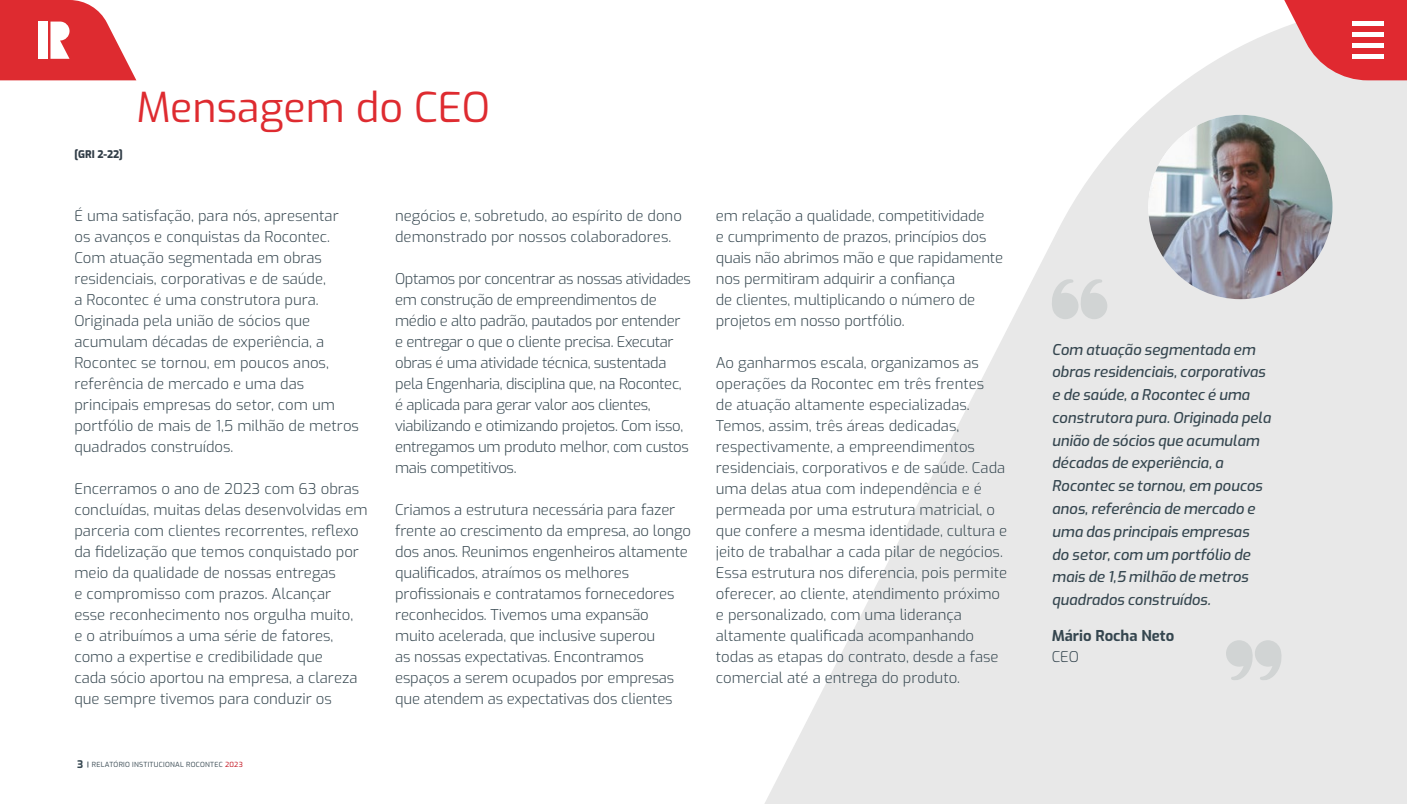
<style>
.page{position:relative;width:1407px;height:804px;background:#fff}
.page>*{position:absolute;margin:0;border:0;box-sizing:border-box;transform-origin:0 0}
.t1{font:41.12px "Exo";color:#de2b30}
.t2{font:300 14.88px/21px "Exo";color:#35464f}
.t3{font:300 14.88px/21px "Exo";letter-spacing:-.025em;color:#35464f}
.t4{font:italic 500 14.88px/22.8px "Exo";color:#35464f}
.t5{font:700 14.88px "Exo";color:#35464f}
.t6{font:800 10.5px "Exo";color:#323e48}
.t7{font:7px "Exo";letter-spacing:.04em;color:#35464f}
.s1{font-weight:700;font-size:10.5px}
.s2{font-weight:700}
.s3{color:#bf0512}
</style>
<div class="page">
<svg style="left:765px;top:27px;width:642px;height:776px;fill:#e8e8e8"></svg>
<svg style="left:1051px;top:279px;width:56px;height:40px;background:#d9dbdb"></svg>
<svg style="left:1226px;top:640px;width:56px;height:40px;background:#d9dbdb"></svg>
<img style="left:1148px;top:115px;width:184px;height:184px;border-radius:92px">
<svg style="left:0;top:0;width:136px;height:80px"></svg>
<svg style="left:1284px;top:0;width:123px;height:80px;background:#e25257"></svg>
<div style="left:1352px;top:21px;width:31px;height:5px;background:#fff"></div>
<div style="left:1352px;top:32px;width:31px;height:5px;background:#fff"></div>
<div style="left:1352px;top:43px;width:31px;height:5px;background:#fff"></div>
<hr style="left:1352px;top:54px;width:31px;height:4px;background:#fff">
<p class="t6" style="left:74px;top:146px;width:50px">[GRI 2-22]</p>
<h1 class="t1" style="left:136px;top:76px;width:355px">Mensagem do CEO</h1>
<p class="t2" style="left:74px;top:204px;width:286px">É uma satisfação, para nós, apresentar<br>os avanços e conquistas da Rocontec.<br>Com atuação segmentada em obras residenciais, corporativas e de saúde,<br>a Rocontec é uma construtora pura.<br>Originada pela união de sócios que acumulam décadas de experiência, a Rocontec se tornou, em poucos anos, referência de mercado e uma das principais empresas do setor, com um portfólio de mais de 1,5 milhão de metros quadrados construídos.</p>
<p class="t2" style="left:74px;top:477px;width:295px">Encerramos o ano de 2023 com 63 obras concluídas, muitas delas desenvolvidas em parceria com clientes recorrentes, reflexo da fidelização que temos conquistado por meio da qualidade de nossas entregas<br>e compromisso com prazos. Alcançar<br>esse reconhecimento nos orgulha muito,<br>e o atribuímos a uma série de fatores, como a expertise e credibilidade que<br>cada sócio aportou na empresa, a clareza que sempre tivemos para conduzir os</p>
<p class="t7" style="left:77px;top:759px;width:167px"><span class="s1">3</span> <span class="s2">|</span> RELATÓRIO INSTITUCIONAL ROCONTEC <span class="s3">2023</span></p>
<p class="t2" style="left:395px;top:204px;width:288px">negócios e, sobretudo, ao espírito de dono demonstrado por nossos colaboradores.</p>
<p class="t3" style="left:395px;top:267px;width:297px">Optamos por concentrar as nossas atividades em construção de empreendimentos de médio e alto padrão, pautados por entender e entregar o que o cliente precisa. Executar obras é uma atividade técnica, sustentada pela Engenharia, disciplina que, na Rocontec, é aplicada para gerar valor aos clientes, viabilizando e otimizando projetos. Com isso, entregamos um produto melhor, com custos mais competitivos.</p>
<p class="t2" style="left:395px;top:498px;width:297px">Criamos a estrutura necessária para fazer frente ao crescimento da empresa, ao longo dos anos. Reunimos engenheiros altamente qualificados, atraímos os melhores profissionais e contratamos fornecedores reconhecidos. Tivemos uma expansão muito acelerada, que inclusive superou<br>as nossas expectativas. Encontramos espaços a serem ocupados por empresas que atendem as expectativas dos clientes</p>
<p class="t2" style="left:716px;top:204px;width:289px">em relação a qualidade, competitividade<br>e cumprimento de prazos, princípios dos quais não abrimos mão e que rapidamente nos permitiram adquirir a confiança<br>de clientes, multiplicando o número de projetos em nosso portfólio.</p>
<p class="t2" style="left:716px;top:351px;width:293px">Ao ganharmos escala, organizamos as operações da Rocontec em três frentes<br>de atuação altamente especializadas.<br>Temos, assim, três áreas dedicadas, respectivamente, a empreendimentos residenciais, corporativos e de saúde. Cada uma delas atua com independência e é permeada por uma estrutura matricial, o que confere a mesma identidade, cultura e jeito de trabalhar a cada pilar de negócios.<br>Essa estrutura nos diferencia, pois permite oferecer, ao cliente, atendimento próximo e personalizado, com uma liderança altamente qualificada acompanhando todas as etapas do contrato, desde a fase comercial até a entrega do produto.</p>
<p class="t4" style="left:1052px;top:337px;width:220px">Com atuação segmentada em obras residenciais, corporativas e de saúde, a Rocontec é uma construtora pura. Originada pela união de sócios que acumulam décadas de experiência, a<br>Rocontec se tornou, em poucos anos, referência de mercado e uma das principais empresas<br>do setor, com um portfólio de mais de 1,5 milhão de metros quadrados construídos.</p>
<p class="t5" style="left:1052px;top:624px;width:124px">Mário Rocha Neto</p>
<p class="t2" style="left:1052px;top:645px;width:29px">CEO</p>
</div>
